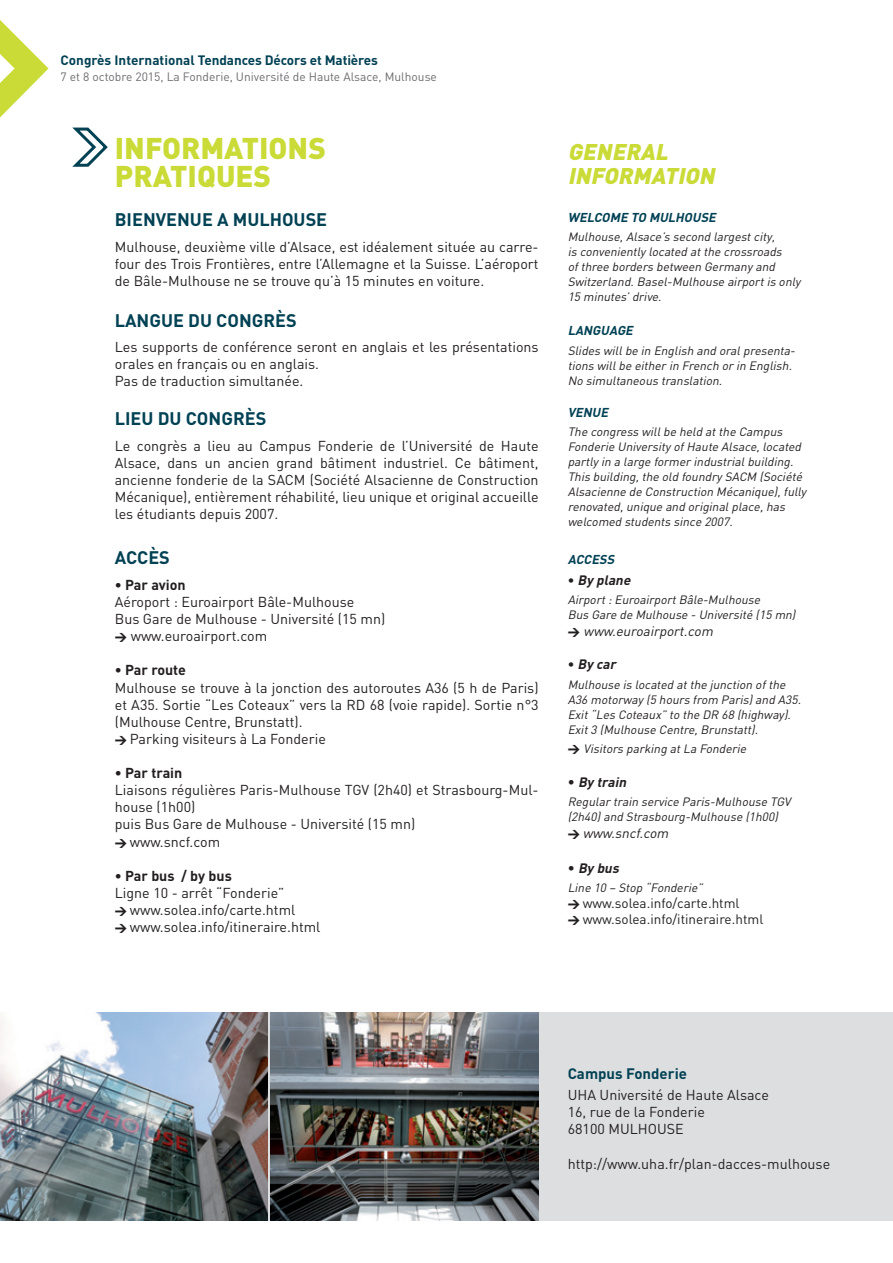
<style>
.page{position:relative;width:893px;height:1263px;background:#fff}
.page>*{position:absolute;margin:0;border:0;box-sizing:border-box;transform-origin:0 0}
.t1{font:900 29.7px/28.5px "DIN";color:#cadb37}
.t2{font:italic 900 22.5px/24px "DIN";color:#cadb37}
.t3{font:700 18px "DIN";color:#014154}
.t4{font:700 15px "DIN";color:#014154}
.t5{font:14.25px/17.1px "DIN";color:#231f20}
.t6{font:700 14.25px "DIN";color:#231f20}
.t7{font:13.5px/16.2px "DIN";color:#231f20}
.t8{font:700 13.5px "DIN";letter-spacing:-.01em;color:#014154}
.t9{font:italic 13.5px "DIN";color:#231f20}
.t10{font:italic 700 13.5px "DIN";letter-spacing:.005em;color:#231f20}
.t11{font:italic 700 12.75px "DIN";color:#014154}
.t12{font:italic 12px/15px "DIN";color:#231f20}
.t13{font:12px "DIN";color:#6c6d70}
.s1{font-weight:900;font-size:12px}
.s2{font-style:normal}
.s3{font-weight:900;font-style:normal;font-size:12px}
.s4{font-weight:900;font-style:normal}
.s5{font-style:normal;font-size:14.25px}
</style>
<div class="page">
<svg style="left:0;top:20px;width:49px;height:98px"></svg>
<div style="left:0;top:1012px;width:893px;height:208px;background:#dddee0"></div>
<img style="left:0;top:1012px;width:268px;height:208px">
<img style="left:271px;top:1012px;width:268px;height:208px">
<svg style="left:72px;top:127px;width:36px;height:40px"></svg>
<p class="t8" style="left:61px;top:51px;width:319px">Congrès International Tendances Décors et Matières</p>
<p class="t13" style="left:61px;top:69px;width:378px">7 et 8 octobre 2015, La Fonderie, Université de Haute Alsace, Mulhouse</p>
<h1 class="t1" style="left:115px;top:132px;width:162px">IN FORMATIONS<br>PRATIQUES</h1>
<h2 class="t2" style="left:568px;top:139px;width:124px">GENERAL<br>IN FORMATION</h2>
<p class="t3" style="left:115px;top:208px;width:30px">BIENVEN</p>
<p class="t3" style="left:190px;top:208px;width:127px">UE A MULHOUSE</p>
<p class="t5" style="left:115px;top:238px;width:425px;text-align:justify">Mulhouse, deuxième ville d’Alsace, est idéalement située au carre&shy;four des Trois Frontières, entre l’Allemagne et la Suisse. L’aéroport de Bâle-Mulhouse ne se trouve qu’à 15 minutes en voiture.</p>
<p class="t3" style="left:115px;top:308px;width:23px">LANG</p>
<p class="t3" style="left:161px;top:308px;width:79px">UE DU CONGR</p>
<p class="t3" style="left:275px;top:308px;width:22px">èS</p>
<p class="t5" style="left:115px;top:338px;width:425px">Les supports de conférence seront en anglais et les présentations orales en français ou en anglais.<br>Pas de traduction simultanée.</p>
<p class="t3" style="left:115px;top:407px;width:95px">LIEU DU CONGR</p>
<p class="t3" style="left:245px;top:407px;width:22px">èS</p>
<p class="t5" style="left:115px;top:437px;width:425px;text-align:justify">Le congrès a lieu au Campus Fonderie de l’Université de Haute Alsace, dans un ancien grand bâtiment industriel. Ce bâtiment, ancienne fonderie de la SACM (Société Alsacienne de Construction Mécanique), entièrement réhabilité, lieu unique et original accueille les étudiants depuis 2007.</p>
<p class="t11" style="left:568px;top:209px;width:44px">WE LCOME</p>
<p class="t11" style="left:631px;top:209px;width:79px">TO MULHOUSE</p>
<p class="t12" style="left:568px;top:229px;width:237px">Mulhouse,Alsace’s second largestcity,<br>is conveniently located atthe crossroads ofthree borders between Germany and Switzerland.Basel-Mulhouse airportis only 15 minutes’drive.</p>
<p class="t11" style="left:568px;top:322px;width:18px">LANG</p>
<p class="t11" style="left:600px;top:322px;width:18px">UAGE</p>
<p class="t12" style="left:568px;top:343px;width:232px">Slides willbe in English and oralpresenta&shy;tions willbe eitherin French orin English.<br>No simultaneous translation.</p>
<p class="t11" style="left:568px;top:404px;width:42px">VENUE</p>
<p class="t12" style="left:568px;top:424px;width:243px">The congress willbe held atthe Campus Fonderie University ofHaute Alsace,located partly in a large formerindustrialbuilding.<br>This building,the old foundry SACM (Société Alsacienne de Construction Mécanique),fully renovated,unique and originalplace,has welcomed students since 2007.</p>
<p class="t3" style="left:115px;top:546px;width:12px">Acc</p>
<p class="t3" style="left:148px;top:546px;width:23px">ès</p>
<p class="t6" style="left:115px;top:575px;width:72px">• Par avion</p>
<p class="t5" style="left:115px;top:593px;width:272px">Aéroport : Euroairport Bâle-Mulhouse<br>Bus Gare de Mulhouse - Université (15 mn) <span class="s1">&gt;</span> www.euroairport.com</p>
<p class="t6" style="left:115px;top:661px;width:73px">• Par route</p>
<p class="t5" style="left:115px;top:679px;width:425px">Mulhouse se trouve à la jonction des autoroutes A36 (5 h de Paris) et A35. Sortie “Les Coteaux” vers la RD 68 (voie rapide). Sortie n°3 (Mulhouse Centre, Brunstatt).<br><span class="s1">&gt;</span> Parking visiteurs à La Fonderie</p>
<p class="t6" style="left:115px;top:764px;width:69px">• Par train</p>
<p class="t5" style="left:115px;top:781px;width:425px">Liaisons régulières Paris-Mulhouse TGV (2h40) et Strasbourg-Mul&shy;house (1h00)<br>puis Bus Gare de Mulhouse - Université (15 mn)<br><span class="s1">&gt;</span> www.sncf.com</p>
<p class="t6" style="left:115px;top:866px;width:119px">• Par bus / by bus</p>
<p class="t5" style="left:115px;top:884px;width:207px">Ligne 10 - arrêt “Fonderie”<br><span class="s1">&gt;</span> www.solea.info/carte.html<br><span class="s1">&gt;</span> www.solea.info/itineraire.html</p>
<p class="t11" style="left:568px;top:551px;width:51px">Acc ess</p>
<p class="t10" style="left:568px;top:571px;width:67px"><span class="s2">•</span> By plane</p>
<p class="t12" style="left:568px;top:592px;width:232px">Airport:EuroairportBâle-Mulhouse<br>Bus Gare de Mulhouse -Université (15 mn)</p>
<p class="t9" style="left:568px;top:623px;width:150px"><span class="s3">&gt;</span> www.euroairport.com</p>
<p class="t10" style="left:568px;top:656px;width:53px"><span class="s2">•</span> By car</p>
<p class="t12" style="left:568px;top:676px;width:238px">Mulhouse is located atthe junction ofthe A36 motorway (5 hours from Paris)and A35.<br>Exit“Les Coteaux”to the DR 68 (highway).<br>Exit3 (Mulhouse Centre,Brunstatt).</p>
<p class="t12" style="left:568px;top:741px;width:183px"><span class="s4">&gt;</span> Visitors parking atLa Fonderie</p>
<p class="t10" style="left:568px;top:773px;width:63px"><span class="s5">•</span> By train</p>
<p class="t12" style="left:568px;top:794px;width:227px">Regulartrain service Paris-Mulhouse TGV (2h40)and Strasbourg-Mulhouse (1h00)</p>
<p class="t9" style="left:568px;top:825px;width:105px"><span class="s3">&gt;</span> www.sncf.com</p>
<p class="t10" style="left:568px;top:859px;width:56px"><span class="s5">•</span> By bus</p>
<p class="t12" style="left:568px;top:880px;width:139px">Line 10 – Stop “Fonderie”</p>
<p class="t7" style="left:568px;top:895px;width:197px"><span class="s1">&gt;</span> www.solea.info/carte.html<br><span class="s1">&gt;</span> www.solea.info/itineraire.html</p>
<p class="t4" style="left:568px;top:1063px;width:121px">Campus Fonderie</p>
<p class="t5" style="left:568px;top:1086px;width:203px">UHA Université de Haute Alsace<br>16, rue de la Fonderie<br>68100 MULHOUSE</p>
<p class="t5" style="left:568px;top:1154px;width:264px">http://www.uha.fr/plan-dacces-mulhouse</p>
</div>
